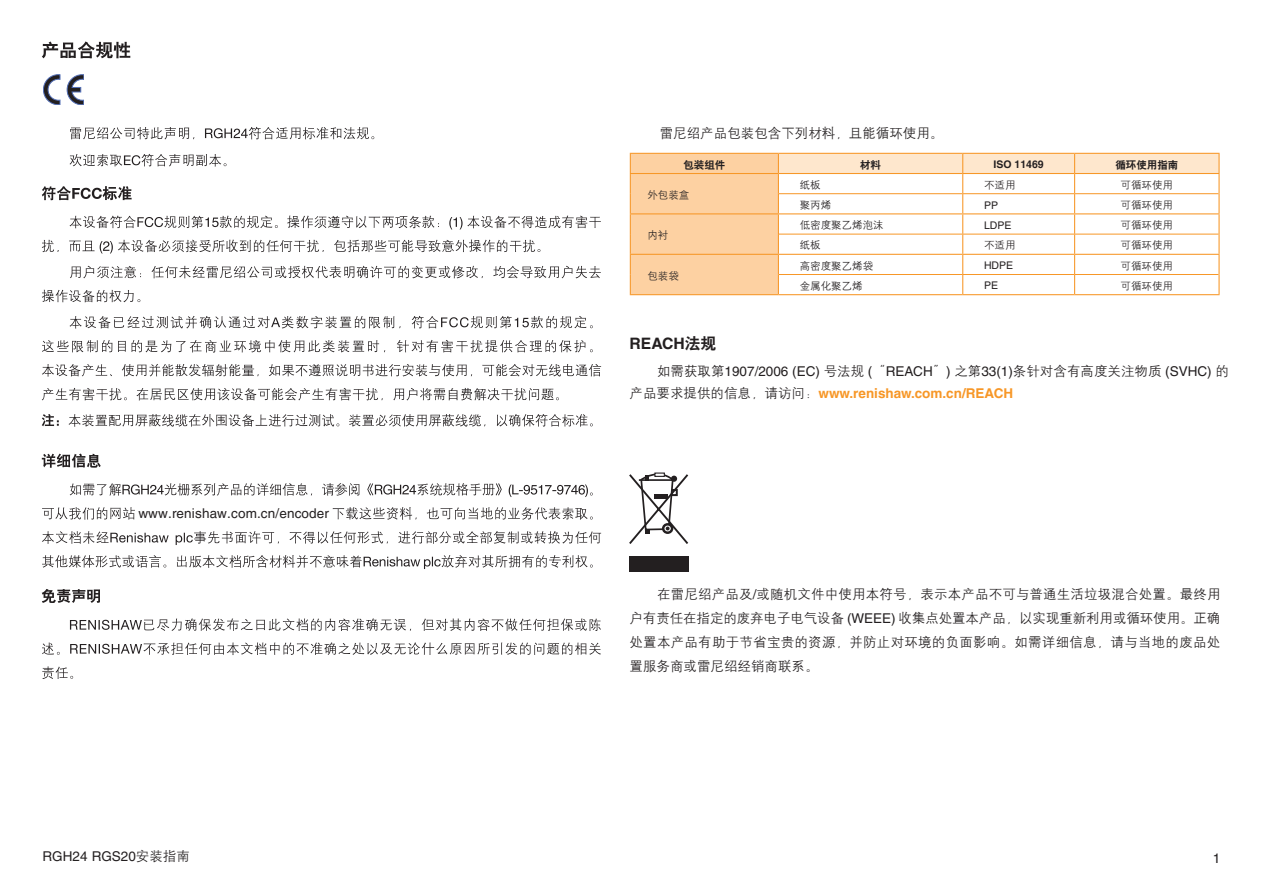
<style>
.page{position:relative;width:1263px;height:893px;background:#fff}
.page>*{position:absolute;margin:0;border:0;box-sizing:border-box;transform-origin:0 0}
.t1{font:700 15.75px "Helvetica LT Pro";color:#231f20}
.t2{font:13.5px/24px "H Yg 2 gj";color:#231f20;text-align:justify}
.t3{font:13.5px "Helvetica LT Pro";letter-spacing:.01em;color:#231f20}
.t4{font:10.5px "H Yg 2 gj";color:#231f20}
.t5{font:10.5px "H Yb 2 gj";color:#231f20}
.t6{font:10.5px "Helvetica LT Pro";color:#231f20}
.t7{font:700 10.5px "Helvetica LT Pro";color:#231f20}
.s1{font-family:"H Yg 2 gj"}
.s2{font-family:"H Yb 2 gj";font-weight:400}
.s3{font-family:"Helvetica LT Pro"}
.s4{font-family:"Helvetica LT Pro";font-weight:700;color:#f79727}
</style>
<div class="page">
<svg style="left:42px;top:666px;width:31px;height:13px"></svg>
<svg style="left:42px;top:642px;width:559px;height:13px"></svg>
<svg style="left:70px;top:618px;width:531px;height:13px"></svg>
<svg style="left:42px;top:589px;width:58px;height:14px"></svg>
<svg style="left:42px;top:555px;width:551px;height:14px"></svg>
<svg style="left:42px;top:531px;width:559px;height:14px"></svg>
<svg style="left:42px;top:507px;width:551px;height:13px"></svg>
<svg style="left:70px;top:483px;width:523px;height:14px"></svg>
<svg style="left:42px;top:454px;width:59px;height:14px"></svg>
<svg style="left:42px;top:414px;width:551px;height:13px"></svg>
<svg style="left:42px;top:388px;width:517px;height:12px"></svg>
<svg style="left:42px;top:364px;width:559px;height:13px"></svg>
<svg style="left:42px;top:340px;width:551px;height:13px"></svg>
<svg style="left:69px;top:316px;width:524px;height:13px"></svg>
<svg style="left:42px;top:290px;width:98px;height:12px"></svg>
<svg style="left:70px;top:266px;width:531px;height:12px"></svg>
<svg style="left:42px;top:240px;width:498px;height:14px"></svg>
<svg style="left:69px;top:216px;width:532px;height:14px"></svg>
<svg style="left:42px;top:186px;width:90px;height:14px"></svg>
<svg style="left:69px;top:154px;width:157px;height:12px"></svg>
<svg style="left:70px;top:127px;width:304px;height:12px"></svg>
<svg style="left:42px;top:41px;width:88px;height:17px"></svg>
<svg style="left:629px;top:472px;width:60px;height:72px"></svg>
<div style="left:629px;top:556px;width:60px;height:15px;background:#231f20"></div>
<svg style="left:630px;top:153px;width:589px;height:141px"></svg>
<hr style="left:779px;top:193px;width:184px;height:1px;background:#f79727">
<hr style="left:963px;top:193px;width:111px;height:1px;background:#f79727">
<hr style="left:1074px;top:193px;width:144px;height:1px;background:#f79727">
<hr style="left:779px;top:234px;width:184px;height:1px;background:#f79727">
<hr style="left:963px;top:234px;width:111px;height:1px;background:#f79727">
<hr style="left:1074px;top:234px;width:144px;height:1px;background:#f79727">
<hr style="left:779px;top:274px;width:184px;height:1px;background:#f79727">
<hr style="left:963px;top:274px;width:111px;height:1px;background:#f79727">
<hr style="left:1074px;top:274px;width:144px;height:1px;background:#f79727">
<hr style="left:630px;top:294px;width:148px;height:1px;background:#f79727">
<hr style="left:778px;top:294px;width:185px;height:1px;background:#f79727">
<hr style="left:963px;top:294px;width:111px;height:1px;background:#f79727">
<hr style="left:1074px;top:294px;width:145px;height:1px;background:#f79727">
<svg style="left:67px;top:75px;width:17px;height:30px"></svg>
<svg style="left:43px;top:75px;width:17px;height:30px"></svg>
<p class="t3" style="left:138px;top:506px;width:192px">www.renishaw.com.cn/encoder</p>
<p class="t3" style="left:43px;top:848px;width:149px">RGH24 RGS20<span class="s1">安装指南</span></p>
<p class="t2" style="left:660px;top:121px;width:285px">雷尼绍产品包装包含下列材料，且能循环使用。</p>
<p class="t5" style="left:683px;top:159px;width:43px">包装组件</p>
<p class="t5" style="left:860px;top:159px;width:22px">材料</p>
<p class="t7" style="left:993px;top:158px;width:52px">ISO 11469</p>
<p class="t5" style="left:1115px;top:159px;width:64px">循环使用指南</p>
<p class="t4" style="left:647px;top:189px;width:43px">外包装盒</p>
<p class="t4" style="left:800px;top:179px;width:22px">纸板</p>
<p class="t4" style="left:984px;top:179px;width:33px">不适用</p>
<p class="t4" style="left:1120px;top:179px;width:54px">可循环使用</p>
<p class="t4" style="left:800px;top:200px;width:33px">聚丙烯</p>
<p class="t6" style="left:984px;top:199px;width:16px">PP</p>
<p class="t4" style="left:1120px;top:200px;width:54px">可循环使用</p>
<p class="t4" style="left:647px;top:230px;width:22px">内衬</p>
<p class="t4" style="left:647px;top:270px;width:33px">包装袋</p>
<p class="t4" style="left:800px;top:220px;width:85px">低密度聚乙烯泡沫</p>
<p class="t6" style="left:984px;top:219px;width:29px">LDPE</p>
<p class="t4" style="left:1120px;top:220px;width:54px">可循环使用</p>
<p class="t4" style="left:800px;top:240px;width:22px">纸板</p>
<p class="t4" style="left:984px;top:240px;width:33px">不适用</p>
<p class="t4" style="left:1120px;top:240px;width:54px">可循环使用</p>
<p class="t4" style="left:800px;top:260px;width:75px">高密度聚乙烯袋</p>
<p class="t6" style="left:984px;top:259px;width:31px">HDPE</p>
<p class="t4" style="left:1120px;top:260px;width:54px">可循环使用</p>
<p class="t4" style="left:800px;top:280px;width:64px">金属化聚乙烯</p>
<p class="t6" style="left:984px;top:280px;width:16px">PE</p>
<p class="t4" style="left:1120px;top:280px;width:54px">可循环使用</p>
<p class="t1" style="left:629px;top:334px;width:88px">REACH<span class="s2">法规</span></p>
<p class="t2" style="left:629px;top:360px;width:601px;line-height:22.5px;text-indent:28px">如需获取第<span class="s3">1907/2006 (EC)</span> 号法规 <span class="s3">(</span>“<span class="s3">REACH</span>”<span class="s3">)</span> 之第<span class="s3">33(1)</span>条针对含有高度关注物质 <span class="s3">(SVHC)</span> 的产品要求提供的信息，请访问：<span class="s4">www.renishaw.com.cn/REACH</span></p>
<p class="t2" style="left:630px;top:582px;width:592px;text-indent:28px">在雷尼绍产品及<span class="s3">/</span>或随机文件中使用本符号，表示本产品不可与普通生活垃圾混合处置。最终用户有责任在指定的废弃电子电气设备 <span class="s3">(WEEE)</span> 收集点处置本产品，以实现重新利用或循环使用。正确处置本产品有助于节省宝贵的资源，并防止对环境的负面影响。如需详细信息，请与当地的废品处置服务商或雷尼绍经销商联系。</p>
<p class="t3" style="left:1213px;top:851px;width:9px">1</p>
</div>
